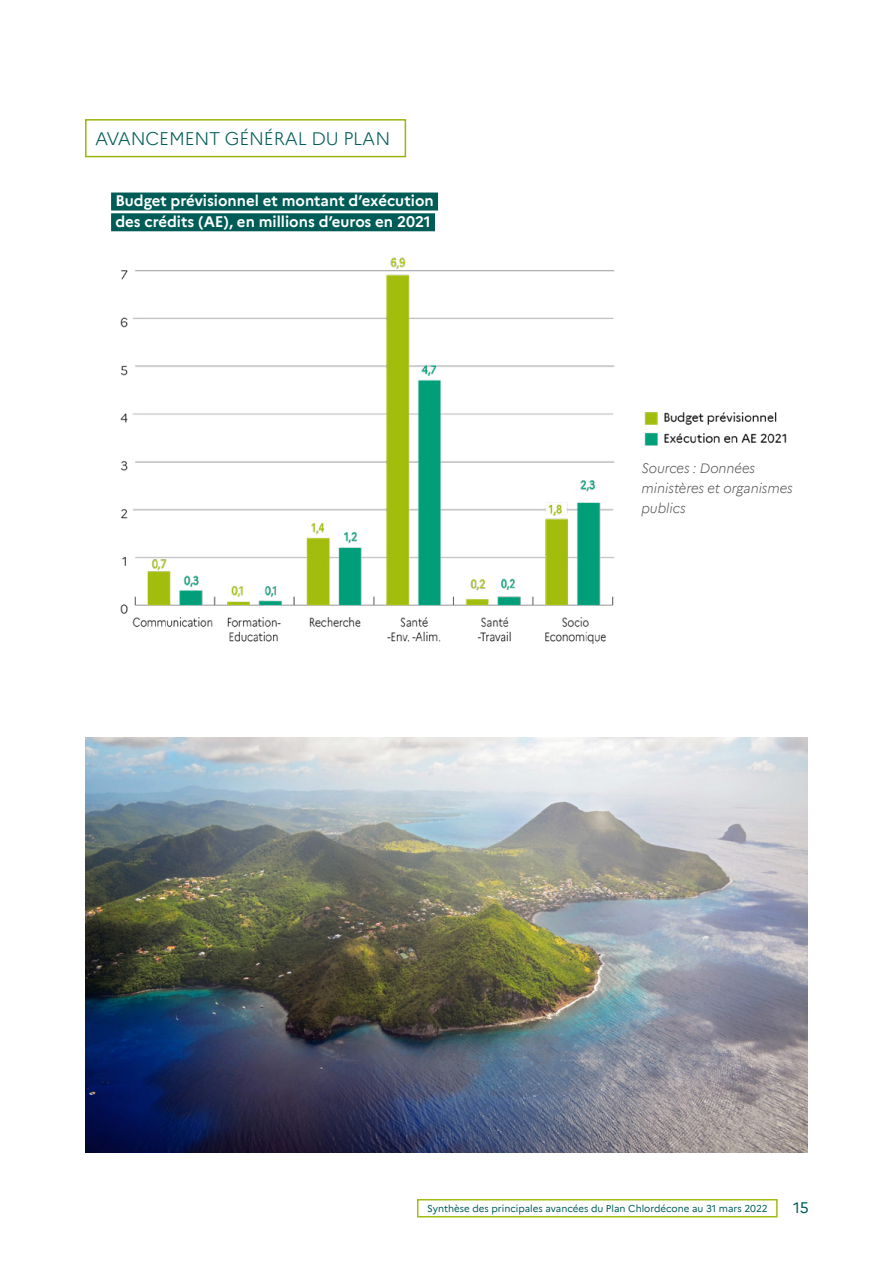
<style>
.page{position:relative;width:893px;height:1263px;background:#fff}
.page>*{position:absolute;margin:0;border:0;box-sizing:border-box;transform-origin:0 0}
.t1{font:300 18px "Marianne";letter-spacing:-.01em;color:#005c57}
.t2{font:700 15px/20.7px "Marianne";color:#fff}
.t3{font:15px "Marianne";color:#005c57}
.t4{font:italic 300 13.5px/20.2px "Marianne";color:#575756}
.t5{font:9.75px "Marianne";color:#005c57}
</style>
<div class="page">
<div style="left:111px;top:193px;width:327px;height:18px;background:#005c57"></div>
<div style="left:111px;top:213px;width:324px;height:18px;background:#005c57"></div>
<img style="left:85px;top:738px;width:723px;height:414px">
<img style="left:120px;top:257px;width:667px;height:386px">
<div style="left:417px;top:1199px;width:361px;height:18px;border:2px solid #a2bd12"></div>
<div style="left:85px;top:119px;width:321px;height:38px;border:2px solid #9cb40d"></div>
<p class="t1" style="left:95px;top:125px;width:297px">AVANCEMENT GÉNÉRAL DU PLAN</p>
<p class="t2" style="left:115px;top:189px;width:320px">Budget prévisionnel et montant d’exécution des crédits (AE), en millions d’euros en 2021</p>
<p class="t4" style="left:641px;top:457px;width:153px">Sources : Données ministères et organismes publics</p>
<p class="t5" style="left:427px;top:1201px;width:342px">Synthèse des principales avancées du Plan Chlordécone au 31 mars 2022</p>
<p class="t3" style="left:793px;top:1196px;width:17px">15</p>
</div>
